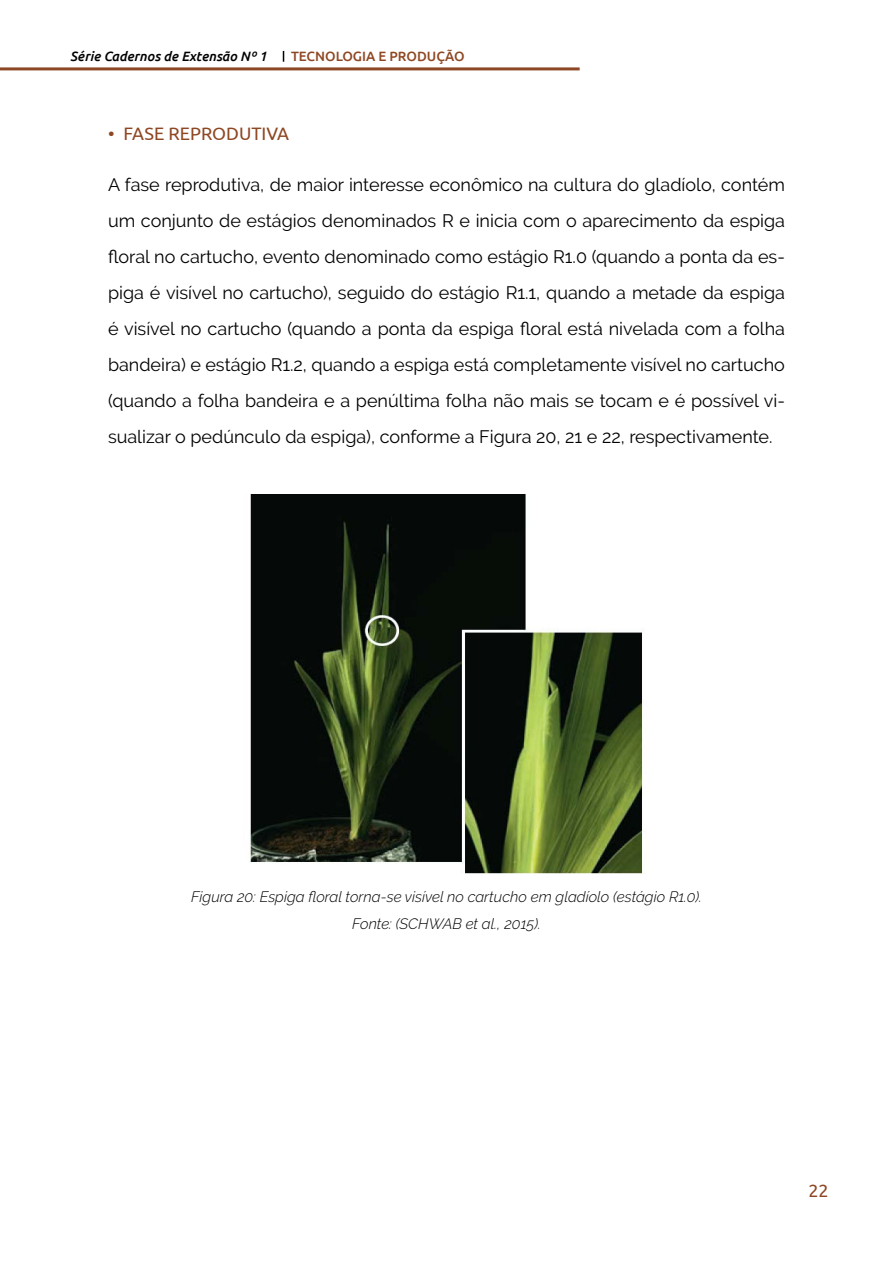
<style>
.page{position:relative;width:893px;height:1263px;background:#fff}
.page>*{position:absolute;margin:0;border:0;box-sizing:border-box;transform-origin:0 0}
.t1{font:18px/36px "Raleway";color:#000;text-align:justify}
.t2{font:18px "Ubuntu";color:#8e4723}
.t3{font:italic 300 15px/27px "Raleway";color:#000;text-align:center}
.t4{font:italic 500 13.5px "Ubuntu";color:#000}
.t5{font:500 13.5px "Ubuntu";color:#8e4723}
</style>
<div class="page">
<hr style="left:0;top:67px;width:580px;height:3px;background:#8e4724">
<img style="left:249px;top:495px;width:395px;height:378px">
<p class="t4" style="left:70px;top:48px;width:198px">Série Cadernos de Extensão Nº 1</p>
<p class="t5" style="left:291px;top:48px;width:175px">TECNOLOGIA E PRODUÇÃO</p>
<p class="t2" style="left:108px;top:123px;width:183px">• FASE REPRODUTIVA</p>
<p class="t1" style="left:108px;top:167px;width:678px">A fase reprodutiva, de maior interesse econômico na cultura do gladíolo, contém um conjunto de estágios denominados R e inicia com o aparecimento da espiga floral no cartucho, evento denominado como estágio R1.0 (quando a ponta da es&shy;piga é visível no cartucho), seguido do estágio R1.1, quando a metade da espiga é visível no cartucho (quando a ponta da espiga floral está nivelada com a folha bandeira) e estágio R1.2, quando a espiga está completamente visível no cartucho (quando a folha bandeira e a penúltima folha não mais se tocam e é possível vi&shy;sualizar o pedúnculo da espiga), conforme a Figura 20, 21 e 22, respectivamente.</p>
<p class="t3" style="left:191px;top:883px;width:512px">Figura 20: Espiga floral torna-se visível no cartucho em gladíolo (estágio R1.0).<br>Fonte: (SCHWAB et al., 2015).</p>
<p class="t2" style="left:808px;top:1179px;width:22px">22</p>
</div>
